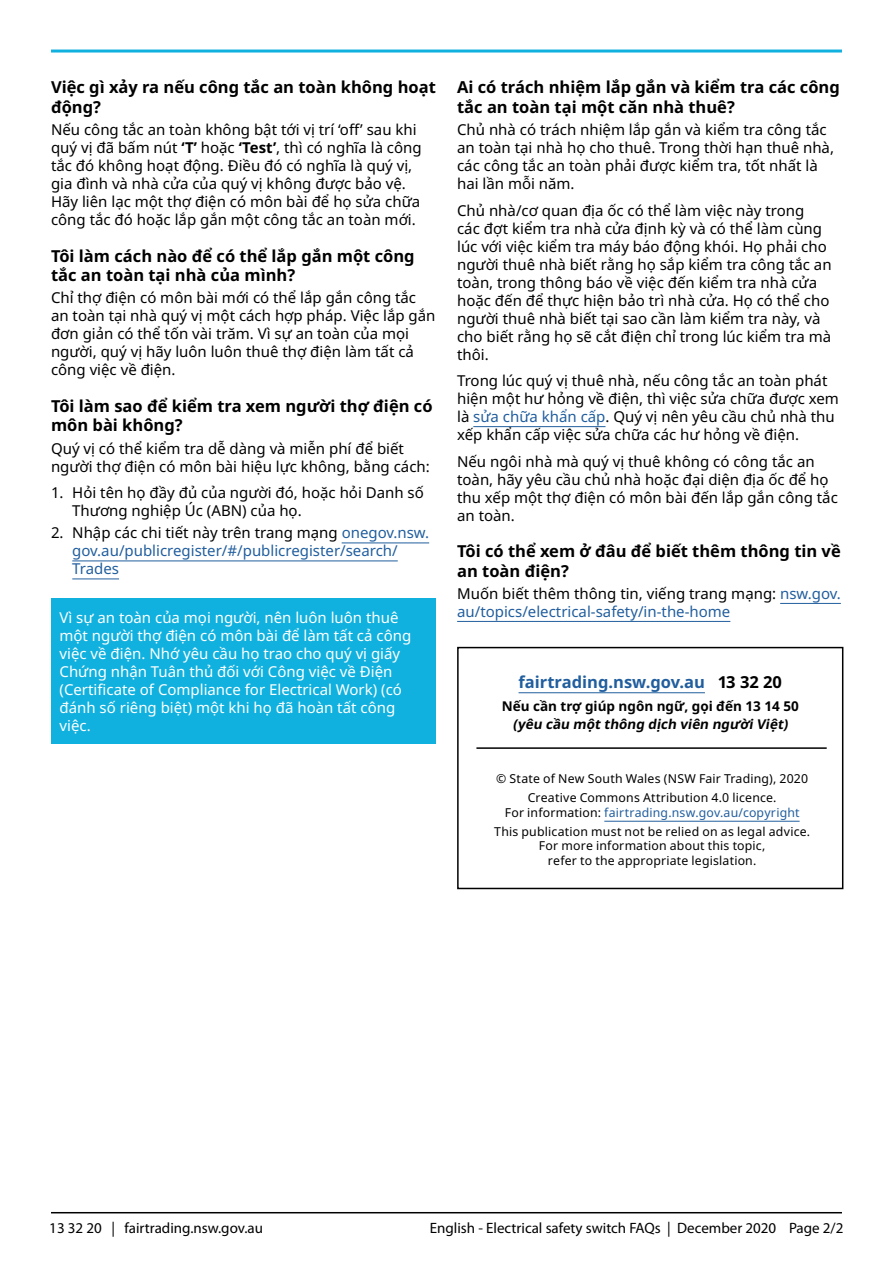
<style>
.page{position:relative;width:893px;height:1263px;background:#fff}
.page>*{position:absolute;margin:0;border:0;box-sizing:border-box;transform-origin:0 0}
.Hd_2{font:700 16.5px/19.5px "Noto Sans";color:#000}
.t1{font:700 16.5px "Noto Sans";color:#215e9e}
.Body_text{font:15px/18px "Noto Sans";color:#000}
.Shading{font:15px/18px "Noto Sans";color:#fff}
.Body_text-2{font:15px/18px "Noto Sans";color:#215e9e}
.t2{font:15px "Myriad Pro";color:#000}
.t3{font:700 13.5px/18px "Noto Sans";color:#000;text-align:center}
.Back_page_contacts{font:12.3px/14.7px "Noto Sans";letter-spacing:.015em;color:#000;text-align:center}
.s1{font-weight:700}
.s2{color:#000}
.s3{color:#215e9e}
.s4{font-style:italic}
</style>
<div class="page">
<hr style="left:51px;top:1212px;width:791px;height:1px;background:#000">
<hr style="left:342px;top:542px;width:87px;height:1px;background:#215e9e">
<hr style="left:72px;top:560px;width:326px;height:1px;background:#215e9e">
<hr style="left:72px;top:578px;width:47px;height:1px;background:#215e9e">
<div style="left:51px;top:599px;width:385px;height:145px;background:#11b1df"></div>
<hr style="left:473px;top:426px;width:132px;height:1px;background:#215e9e">
<hr style="left:780px;top:603px;width:61px;height:1px;background:#215e9e">
<hr style="left:457px;top:621px;width:273px;height:1px;background:#215e9e">
<hr style="left:51px;top:50px;width:791px;height:3px;background:#11b1df">
<div style="left:457px;top:647px;width:386px;height:242px;border:2px solid #000"></div>
<hr style="left:604px;top:821px;width:196px;height:1px;background:#215e9e">
<hr style="left:518px;top:692px;width:187px;height:1px;background:#215e9e">
<hr style="left:476px;top:747px;width:351px;height:2px;background:#000">
<p class="Hd_2" style="left:51px;top:78px;width:386px">Việc gì xảy ra nếu công tắc an toàn không hoạt động?</p>
<p class="Body_text" style="left:51px;top:121px;width:372px">Nếu công tắc an toàn không bật tới vị trí ‘off’ sau khi quý vị đã bấm nút <span class="s1">‘T’</span> hoặc <span class="s1">‘Test’</span>, thì có nghĩa là công tắc đó không hoạt động. Điều đó có nghĩa là quý vị, gia đình và nhà cửa của quý vị không được bảo vệ.<br>Hãy liên lạc một thợ điện có môn bài để họ sửa chữa công tắc đó hoặc lắp gắn một công tắc an toàn mới.</p>
<p class="Hd_2" style="left:51px;top:246px;width:365px">Tôi làm cách nào để có thể lắp gắn một công tắc an toàn tại nhà của mình?</p>
<p class="Body_text" style="left:51px;top:289px;width:386px">Chỉ thợ điện có môn bài mới có thể lắp gắn công tắc an toàn tại nhà quý vị một cách hợp pháp. Việc lắp gắn đơn giản có thể tốn vài trăm. Vì sự an toàn của mọi người, quý vị hãy luôn luôn thuê thợ điện làm tất cả công việc về điện.</p>
<p class="Hd_2" style="left:51px;top:396px;width:383px">Tôi làm sao để kiểm tra xem người thợ điện có môn bài không?</p>
<p class="Body_text" style="left:51px;top:440px;width:380px">Quý vị có thể kiểm tra dễ dàng và miễn phí để biết người thợ điện có môn bài hiệu lực không, bằng cách:</p>
<p class="Body_text" style="left:72px;top:484px;width:353px;text-indent:-21px">1. Hỏi tên họ đầy đủ của người đó, hoặc hỏi Danh số<br>Thương nghiệp Úc (ABN) của họ.</p>
<p class="Body_text-2" style="left:72px;top:524px;width:358px;text-indent:-21px"><span class="s2">2. Nhập các chi tiết này trên trang mạng</span> onegov.nsw. gov.au/publicregister/#/publicregister/search/<br>Trades</p>
<p class="Shading" style="left:60px;top:609px;width:353px">Vì sự an toàn của mọi người, nên luôn luôn thuê một người thợ điện có môn bài để làm tất cả công việc về điện. Nhớ yêu cầu họ trao cho quý vị giấy Chứng nhận Tuân thủ đối với Công việc về Điện (Certificate of Compliance for Electrical Work) (có đánh số riêng biệt) một khi họ đã hoàn tất công việc.</p>
<p class="Hd_2" style="left:457px;top:78px;width:384px">Ai có trách nhiệm lắp gắn và kiểm tra các công tắc an toàn tại một căn nhà thuê?</p>
<p class="Body_text" style="left:457px;top:121px;width:378px">Chủ nhà có trách nhiệm lắp gắn và kiểm tra công tắc an toàn tại nhà họ cho thuê. Trong thời hạn thuê nhà, các công tắc an toàn phải được kiểm tra, tốt nhất là hai lần mỗi năm.</p>
<p class="Body_text" style="left:457px;top:201px;width:376px">Chủ nhà/cơ quan địa ốc có thể làm việc này trong<br>các đợt kiểm tra nhà cửa định kỳ và có thể làm cùng lúc với việc kiểm tra máy báo động khói. Họ phải cho người thuê nhà biết rằng họ sắp kiểm tra công tắc an toàn, trong thông báo về việc đến kiểm tra nhà cửa hoặc đến để thực hiện bảo trì nhà cửa. Họ có thể cho người thuê nhà biết tại sao cần làm kiểm tra này, và cho biết rằng họ sẽ cắt điện chỉ trong lúc kiểm tra mà thôi.</p>
<p class="Body_text" style="left:457px;top:372px;width:383px">Trong lúc quý vị thuê nhà, nếu công tắc an toàn phát hiện một hư hỏng về điện, thì việc sửa chữa được xem là <span class="s3">sửa chữa khẩn cấp</span>. Quý vị nên yêu cầu chủ nhà thu xếp khẩn cấp việc sửa chữa các hư hỏng về điện.</p>
<p class="Body_text" style="left:457px;top:453px;width:382px">Nếu ngôi nhà mà quý vị thuê không có công tắc an toàn, hãy yêu cầu chủ nhà hoặc đại diện địa ốc để họ thu xếp một thợ điện có môn bài đến lắp gắn công tắc an toàn.</p>
<p class="Hd_2" style="left:457px;top:542px;width:385px">Tôi có thể xem ở đâu để biết thêm thông tin về an toàn điện?</p>
<p class="Body_text-2" style="left:457px;top:585px;width:385px"><span class="s2">Muốn biết thêm thông tin, viếng trang mạng:</span> nsw.gov. au/topics/electrical-safety/in-the-home</p>
<p class="t1" style="left:518px;top:671px;width:265px">fairtrading.nsw.gov.au <span class="s2">13 32 20</span></p>
<p class="t3" style="left:502px;top:697px;width:298px">Nếu cần trợ giúp ngôn ngữ, gọi đến 13 14 50 <span class="s4">(yêu cầu một thông dịch viên ngườiViệt)</span></p>
<p class="Back_page_contacts" style="left:496px;top:771px;width:313px">© State of New South Wales (NSW Fair Trading), 2020</p>
<p class="Back_page_contacts" style="left:505px;top:790px;width:296px">Creative Commons Attribution 4.0 licence.<br>For information: <span class="s3">fairtrading.nsw.gov.au/copyright</span></p>
<p class="Back_page_contacts" style="left:494px;top:824px;width:317px">This publication must not be relied on as legal advice.<br>For more information about this topic,<br>refer to the appropriate legislation.</p>
<p class="t2" style="left:49px;top:1218px;width:215px">13 32 20 | fairtrading.nsw.gov.au</p>
<p class="t2" style="left:430px;top:1219px;width:415px">English - Electrical safety switch FAQs | December 2020 Page 2/2</p>
</div>
